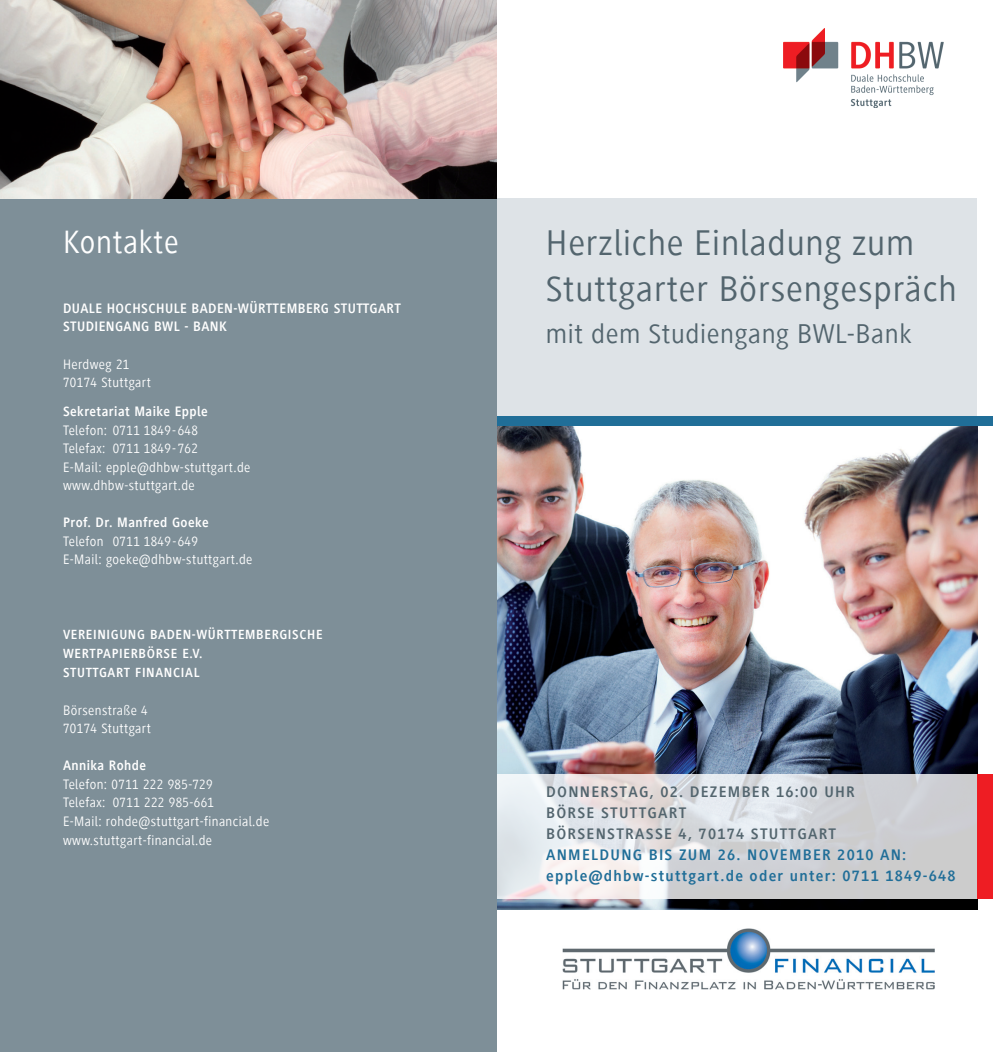
<style>
.page{position:relative;width:993px;height:1052px;background:#fff}
.page>*{position:absolute;margin:0;border:0;box-sizing:border-box;transform-origin:0 0}
.t1{font:36.75px/45.5px "Generis Sans Com";letter-spacing:.025em;color:#53656e}
.t2{font:33.25px "Generis Sans Com";letter-spacing:.025em;color:#fff;scale:.96 1}
.t3{font:28px "Generis Sans Com";letter-spacing:.025em;color:#53656e}
.t4{font:700 15.75px/21px "Generis Sans Com";letter-spacing:.08em;color:#206e98}
.t5{font:700 15.75px/21px "Generis Sans Com";letter-spacing:.08em;color:#53656e}
.t6{font:14.17px/18.6px "Generis Sans Com";letter-spacing:.03em;color:#fff;scale:.96 1}
.t7{font:700 14.17px/18.6px "Generis Sans Com";letter-spacing:.03em;color:#fff;scale:.96 1}
.t8{font:700 13.65px/19.1px "Generis Sans Com";letter-spacing:.05em;color:#fff;scale:.96 1}
</style>
<div class="page">
<img style="left:496px;top:425px;width:480px;height:484px">
<div style="left:495px;top:198px;width:481px;height:217px;background:#dee3e7"></div>
<div style="left:495px;top:415px;width:497px;height:10px;background:#206e98"></div>
<img style="left:783px;top:28px;width:161px;height:80px">
<img style="left:562px;top:928px;width:372px;height:62px">
<svg style="left:496px;top:774px;width:480px;height:124px;background:#dadadd"></svg>
<div style="left:976px;top:774px;width:16px;height:124px;background:#ee1d23"></div>
<div style="left:0;top:198px;width:496px;height:854px;background:#7e8f98"></div>
<img style="left:0;top:0;width:496px;height:198px">
<h2 class="t2" style="left:63px;top:223px;width:122px">Kontakte</h2>
<p class="t7" style="left:63px;top:299px;width:353px">DUALE H OCHSCHULE BADEN-WÜRTTEMBERG STUTTGART<br>STUD IENGANG BWL - BANK</p>
<p class="t6" style="left:63px;top:355px;width:93px">Herdweg 21<br>70174 Stuttgart</p>
<p class="t7" style="left:63px;top:402px;width:152px">SEKRETARIAT MAIKE EPPLE</p>
<p class="t6" style="left:63px;top:421px;width:197px">Telefon: 0711 1849-648<br>Telefax: 0711 1849-762<br>E-Mail: epple@dhbw-stuttgart.de www.dhbw-stuttgart.de</p>
<p class="t7" style="left:63px;top:513px;width:153px">PROF. DR. M ANFRED GOEKE</p>
<p class="t6" style="left:63px;top:532px;width:199px">Telefon 0711 1849-649<br>E-Mail: goeke@dhbw-stuttgart.de</p>
<p class="t8" style="left:63px;top:625px;width:272px">VEREINIGUNG BADEN-WÜRTTEMBERGISCHE<br>WERTPAPIERBÖRSE E.V.<br>STUTTGART</p>
<p class="t8" style="left:135px;top:663px;width:16px">FINANCIAL</p>
<p class="t6" style="left:63px;top:701px;width:93px">Börsenstraße 4<br>70174 Stuttgart</p>
<p class="t7" style="left:63px;top:756px;width:88px">ANNIKA ROHDE</p>
<p class="t6" style="left:63px;top:775px;width:216px">Telefon: 0711 222 985-729<br>Telefax: 0711 222 985-661<br>E-Mail: rohde@stuttgart-financial.de www.stuttgart-financial.de</p>
<h1 class="t1" style="left:545px;top:220px;width:412px">Herzliche Einladung zum<br>Stuttgarter Börsengespräch</h1>
<h3 class="t3" style="left:545px;top:318px;width:367px">mit dem Studiengang BWL-Bank</h3>
<p class="t5" style="left:546px;top:781px;width:310px">DONNERSTAG, 02. DEZEMBER 16:00 UHR<br>BÖRSE STUTTGART<br>BÖRSENSTRASS E 4, 70174 STUTTGART</p>
<p class="t4" style="left:546px;top:844px;width:411px">ANMELDUNG BIS ZUM 26. NOVEMBER 2010 AN:<br>EPPLE@DHBW-STUTTGART.DE ODER UNTER: 0711 1849-648</p>
</div>
